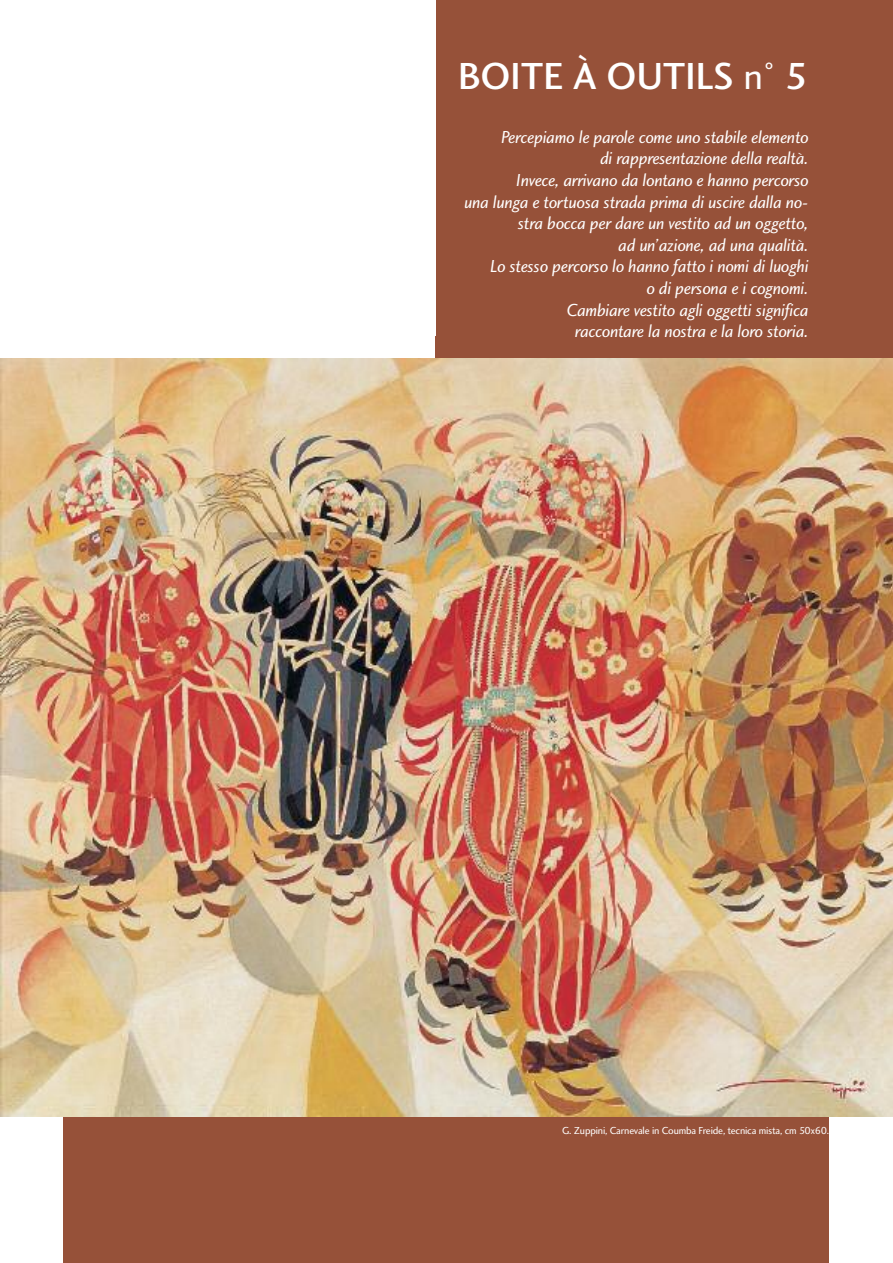
<style>
.page{position:relative;width:893px;height:1263px;background:#fff}
.page>*{position:absolute;margin:0;border:0;box-sizing:border-box;transform-origin:0 0}
.t1{font:39px "Charlotte Sans Medium Plain";color:#fff}
.t2{font:18px/21.6px "Charlotte Sans Book Italic Plain";letter-spacing:-.015em;color:#fff;text-align:right}
.t3{font:10.5px "Charlotte Sans Book Plain";letter-spacing:-.015em;color:#fff}
.s1{font-family:"Charlotte Sans Book Plain"}
</style>
<div class="page">
<div style="left:436px;top:0;width:457px;height:360px;background:#965139"></div>
<div style="left:64px;top:1114px;width:765px;height:149px;background:#965139"></div>
<img style="left:0;top:358px;width:893px;height:758px">
<h1 class="t1" style="left:458px;top:62px;width:352px">BOITE À OUTILS <span class="s1">n°</span> 5</h1>
<p class="t2" style="left:464px;top:128px;width:346px">Percepiamo le parole come uno stabile elemento<br>di rappresentazione della realtà.<br>Invece, arrivano da lontano e hanno percorso<br>una lunga e tortuosa strada prima di uscire dalla no&shy;stra bocca per dare un vestito ad un oggetto,<br>ad un’azione, ad una qualità.<br>Lo stesso percorso lo hanno fatto i nomi di luoghi<br>o di persona e i cognomi.<br>Cambiare vestito agli oggetti significa<br>raccontare la nostra e la loro storia.</p>
<p class="t3" style="left:562px;top:1127px;width:268px">G. Zuppini, Carnevale in Coumba Freide, tecnica mista, cm 50x60.</p>
</div>
